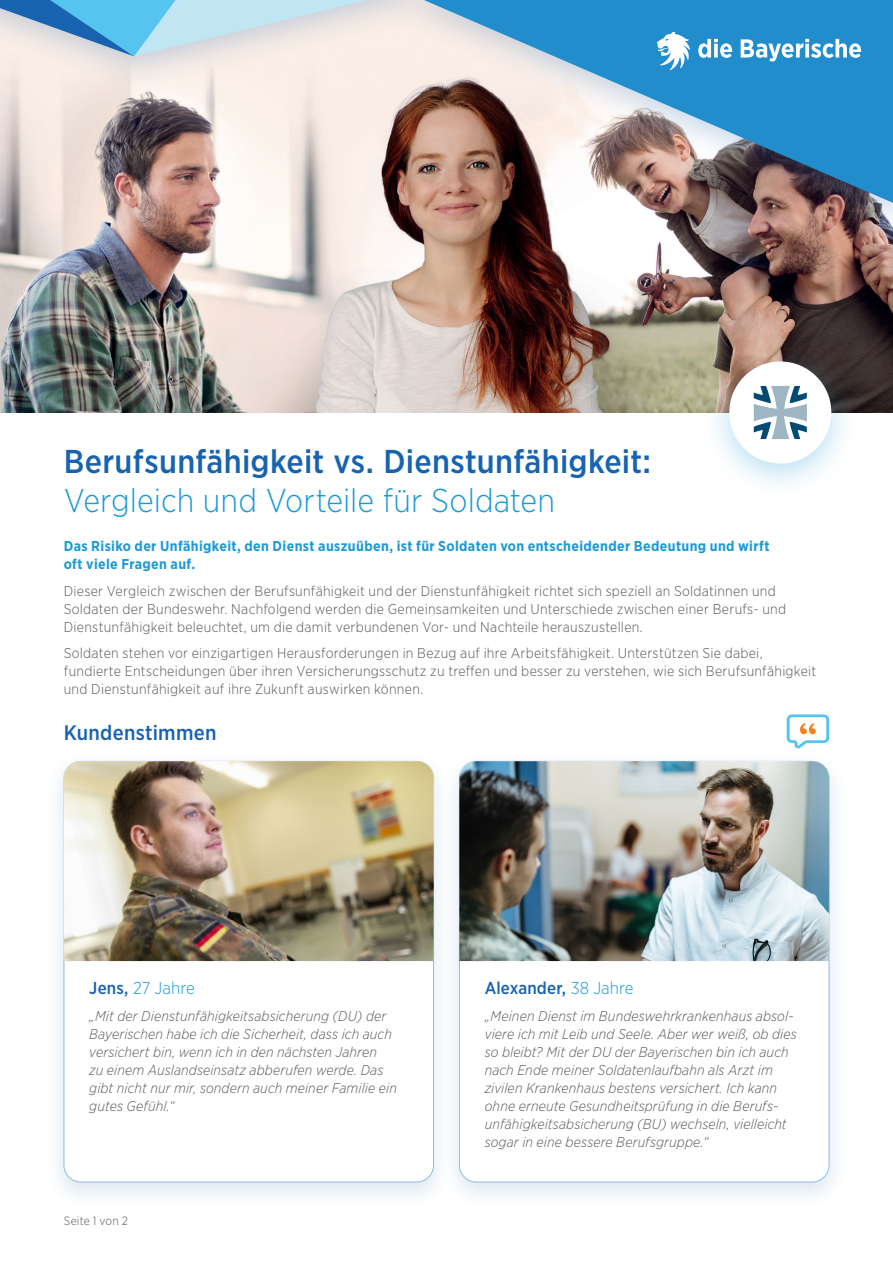
<style>
.page{position:relative;width:893px;height:1263px;background:#fff}
.page>*{position:absolute;margin:0;border:0;box-sizing:border-box;transform-origin:0 0}
.t1{font:500 33px/39px "Gotham Narrow";letter-spacing:.01em;color:#1863b0}
.t2{font:500 21px "Gotham Narrow";letter-spacing:.015em;color:#1863b0}
.t3{font:500 17.25px "Gotham Narrow";letter-spacing:.005em;color:#1863b0}
.t4{font:300 17.25px "Gotham Narrow";letter-spacing:.005em;color:#1d99d6}
.t5{font:italic 300 14.25px/18px "Gotham Narrow";letter-spacing:.01em;color:#57585a}
.t6{font:300 14.25px/18px "Gotham Narrow";letter-spacing:.02em;color:#57585a}
.t7{font:700 14.25px/18px "Gotham Narrow";letter-spacing:.025em;color:#1d99d6}
.copy{font:300 12px "Gotham Narrow";letter-spacing:.015em;color:#57585a}
.s1{font-weight:300;color:#1d99d6}
.s2{font-weight:500;color:#1863b0}
</style>
<div class="page">
<img style="left:0;top:92px;width:893px;height:320px">
<div style="left:702px;top:342px;width:157px;height:157px;background:#1d99d6;opacity:.32"></div>
<div style="left:729px;top:361px;width:102px;height:102px;background:#fff;border-radius:50%"></div>
<svg style="left:754px;top:386px;width:53px;height:53px"></svg>
<div style="left:0;top:0;width:435px;height:92px;background:#1863b0;opacity:.24"></div>
<svg style="left:0;top:0;width:367px;height:56px;background:#b0d2e3"></svg>
<div style="left:373px;top:0;width:520px;height:242px;background:#1863b0;opacity:.24"></div>
<img style="left:424px;top:0;width:469px;height:203px">
<div style="left:45px;top:751px;width:407px;height:458px;background:#1863b0;opacity:.16"></div>
<div style="left:64px;top:761px;width:370px;height:421px;background:#fff;border-radius:17px"></div>
<div style="left:441px;top:751px;width:407px;height:458px;background:#1863b0;opacity:.16"></div>
<div style="left:459px;top:761px;width:370px;height:421px;background:#fff;border-radius:17px"></div>
<img style="left:459px;top:761px;width:370px;height:200px">
<img style="left:64px;top:761px;width:370px;height:200px">
<svg style="left:787px;top:714px;width:42px;height:35px"></svg>
<svg style="left:698px;top:39px;width:34px;height:19px"></svg>
<svg style="left:741px;top:39px;width:120px;height:23px"></svg>
<svg style="left:657px;top:32px;width:33px;height:38px"></svg>
<p class="t1" style="left:64px;top:441px;width:589px">Berufsunfähigkeit vs. Dienstunfähigkeit:<br><span class="s1">Vergleich und Vorteile für Soldaten</span></p>
<p class="t7" style="left:64px;top:537px;width:707px">Das Risiko der Unfähigkeit, den Dienst auszuüben, ist für Soldaten von entscheidender Bedeutung und wirft oft viele Fragen auf.</p>
<p class="t6" style="left:64px;top:582px;width:724px">Dieser Vergleich zwischen der Berufsunfähigkeit und der Dienstunfähigkeit richtet sich speziell an Soldatinnen und<br>Soldaten der Bundeswehr. Nachfolgend werden die Gemeinsamkeiten und Unterschiede zwischen einer Berufs- und<br>Dienstunfähigkeit beleuchtet, um die damit verbundenen Vor- und Nachteile herauszustellen.</p>
<p class="t6" style="left:64px;top:644px;width:754px">Soldaten stehen vor einzigartigen Herausforderungen in Bezug auf ihre Arbeitsfähigkeit. Unterstützen Sie dabei, fundierte Entscheidungen über ihren Versicherungsschutz zu treffen und besser zu verstehen, wie sich Berufsunfähigkeit und Dienstunfähigkeit auf ihre Zukunft auswirken können.</p>
<p class="t2" style="left:64px;top:719px;width:154px">Kundenstimmen</p>
<p class="t4" style="left:89px;top:977px;width:107px"><span class="s2">Jens,</span> 27 Jahre</p>
<p class="t5" style="left:89px;top:1006px;width:309px">„Mit der Dienstunfähigkeitsabsicherung (DU) der Bayerischen habe ich die Sicherheit, dass ich auch versichert bin, wenn ich in den nächsten Jahren<br>zu einem Auslandseinsatz abberufen werde. Das gibt nicht nur mir, sondern auch meiner Familie ein gutes Gefühl.“</p>
<p class="copy" style="left:64px;top:1213px;width:66px">Seite 1 von 2</p>
<p class="t3" style="left:485px;top:977px;width:150px">Alexander, <span class="s1">38 Jahre</span></p>
<p class="t5" style="left:485px;top:1006px;width:314px">„Meinen Dienst im Bundeswehrkrankenhaus absol&shy;viere ich mit Leib und Seele. Aber wer weiß, ob dies so bleibt? Mit der DU der Bayerischen bin ich auch nach Ende meiner Soldatenlaufbahn als Arzt im zivilen Krankenhaus bestens versichert. Ich kann ohne erneute Gesundheitsprüfung in die Berufs&shy;unfähigkeitsabsicherung (BU) wechseln, vielleicht sogar in eine bessere Berufsgruppe.“</p>
</div>
